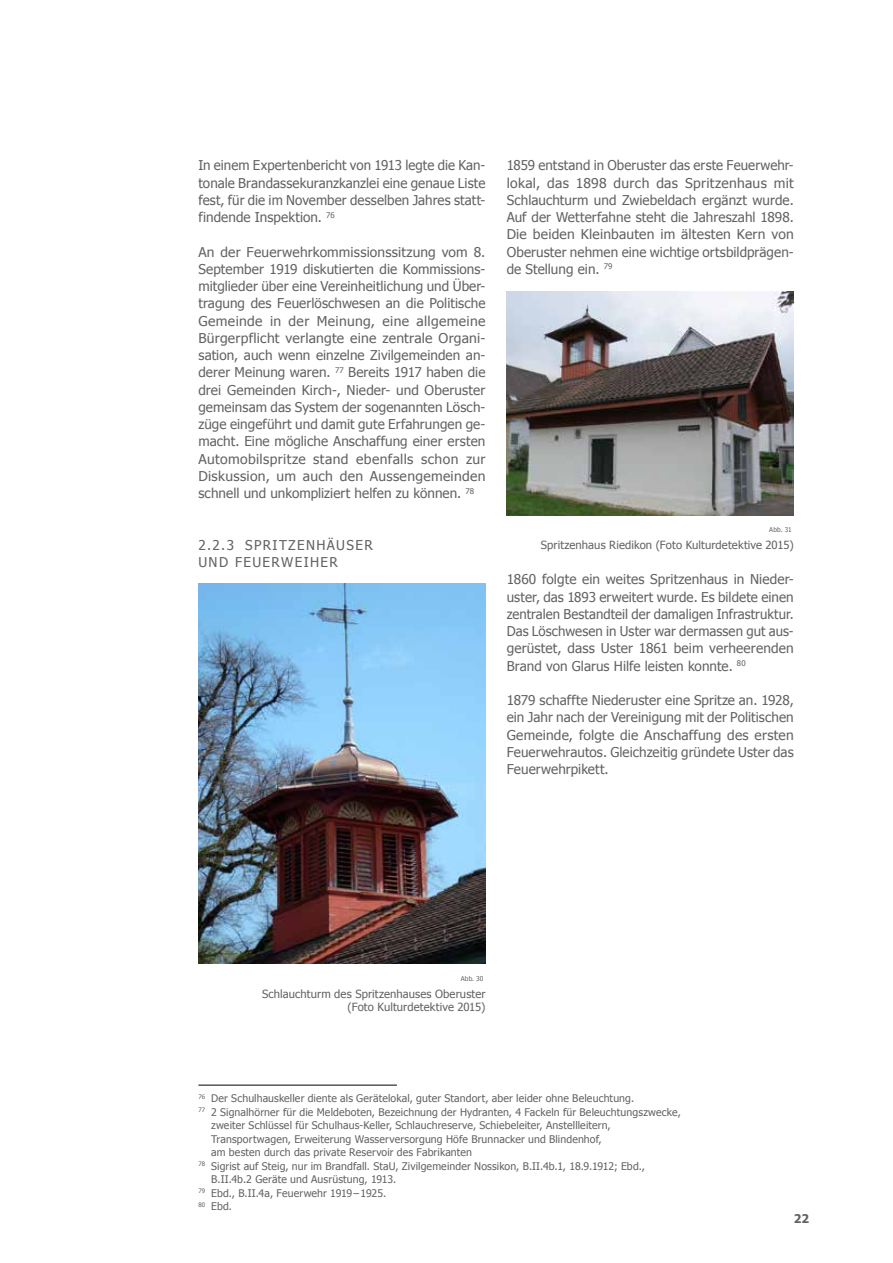
<style>
.page{position:relative;width:893px;height:1263px;background:#fff}
.page>*{position:absolute;margin:0;border:0;box-sizing:border-box;transform-origin:0 0}
.t1{font:13.5px/17.2px "Tahoma";letter-spacing:.005em;color:#626261;text-align:justify}
.t2{font:13.5px/17.2px "Tahoma";letter-spacing:.1em;color:#626261}
.t3{font:700 12px "Tahoma";color:#626261}
.t4{font:11.25px/13.5px "Tahoma";letter-spacing:.01em;color:#626261;text-align:right}
.t5{font:10.5px "Tahoma";letter-spacing:.015em;color:#626261}
.t6{font:6.6px "Tahoma";letter-spacing:.02em;color:#626261}
</style>
<div class="page">
<img style="left:198px;top:584px;width:288px;height:379px">
<img style="left:507px;top:291px;width:287px;height:224px">
<hr style="left:198px;top:1085px;width:199px;height:1px;background:#000">
<p class="t1" style="left:198px;top:156px;width:289px">In einem Expertenbericht von 1913 legte die Kan&shy;tonale Brandassekuranzkanzlei eine genaue Liste fest, für die im November desselben Jahres statt&shy;findende Inspektion. <sup>76</sup></p>
<p class="t1" style="left:198px;top:242px;width:289px">An der Feuerwehrkommissionssitzung vom 8.<br>September 1919 diskutierten die Kommissions&shy;mitglieder über eine Vereinheitlichung und Über&shy;tragung des Feuerlöschwesen an die Politische Gemeinde in der Meinung, eine allgemeine Bürgerpflicht verlangte eine zentrale Organi&shy;sation, auch wenn einzelne Zivilgemeinden an&shy;derer Meinung waren. <sup>77</sup> Bereits 1917 haben die drei Gemeinden Kirch-, Nieder- und Oberuster gemeinsam das System der sogenannten Lösch&shy;züge eingeführt und damit gute Erfahrungen ge&shy;macht. Eine mögliche Anschaffung einer ersten Automobilspritze stand ebenfalls schon zur Diskussion, um auch den Aussengemeinden schnell und unkompliziert helfen zu können. <sup>78</sup></p>
<p class="t2" style="left:198px;top:536px;width:176px">2.2.3 SPRITZENHÄUSER<br>UND FEUERWEIHER</p>
<p class="t1" style="left:507px;top:156px;width:289px">1859 entstand in Oberuster das erste Feuerwehr&shy;lokal, das 1898 durch das Spritzenhaus mit Schlauchturm und Zwiebeldach ergänzt wurde.<br>Auf der Wetterfahne steht die Jahreszahl 1898.<br>Die beiden Kleinbauten im ältesten Kern von Oberuster nehmen eine wichtige ortsbildprägen&shy;de Stellung ein. <sup>79</sup></p>
<p class="t6" style="left:769px;top:525px;width:24px">Abb. 31</p>
<p class="t4" style="left:541px;top:538px;width:254px">Spritzenhaus Riedikon (Foto Kulturdetektive 2015)</p>
<p class="t1" style="left:507px;top:570px;width:289px">1860 folgte ein weites Spritzenhaus in Nieder&shy;uster, das 1893 erweitert wurde. Es bildete einen zentralen Bestandteil der damaligen Infrastruktur.<br>Das Löschwesen in Uster war dermassen gut aus&shy;gerüstet, dass Uster 1861 beim verheerenden Brand von Glarus Hilfe leisten konnte. <sup>80</sup></p>
<p class="t1" style="left:507px;top:691px;width:289px">1879 schaffte Niederuster eine Spritze an. 1928, ein Jahr nach der Vereinigung mit der Politischen Gemeinde, folgte die Anschaffung des ersten Feuerwehrautos. Gleichzeitig gründete Uster das Feuerwehrpikett.</p>
<p class="t6" style="left:461px;top:974px;width:24px">Abb. 30</p>
<p class="t4" style="left:262px;top:986px;width:225px">Schlauchturm des Spritzenhauses Oberuster (Foto Kulturdetektive 2015)</p>
<p class="t5" style="left:198px;top:1091px;width:437px"><sup>76</sup> Der Schulhauskeller diente als Gerätelokal, guter Standort, aber leider ohne Beleuchtung.</p>
<p class="t5" style="left:198px;top:1105px;width:484px"><sup>77</sup> 2 Signalhörner für die Meldeboten, Bezeichnung der Hydranten, 4 Fackeln für Beleuchtungszwecke,</p>
<p class="t5" style="left:211px;top:1118px;width:401px">zweiter Schlüssel für Schulhaus-Keller, Schlauchreserve, Schiebeleiter, Anstellleitern,</p>
<p class="t5" style="left:211px;top:1132px;width:392px">Transportwagen, Erweiterung Wasserversorgung Höfe Brunnacker und Blindenhof,</p>
<p class="t5" style="left:211px;top:1145px;width:262px">am besten durch das private Reservoir des Fabrikanten</p>
<p class="t5" style="left:198px;top:1159px;width:448px"><sup>78</sup> Sigrist auf Steig, nur im Brandfall. StaU, Zivilgemeinder Nossikon, B.II.4b.1, 18.9.1912; Ebd.,</p>
<p class="t5" style="left:211px;top:1172px;width:187px">B.II.4b.2 Geräte und Ausrüstung, 1913.</p>
<p class="t5" style="left:198px;top:1186px;width:189px"><sup>79</sup> Ebd., B.II.4a, Feuerwehr 1919–1925.</p>
<p class="t5" style="left:198px;top:1199px;width:35px"><sup>80</sup> Ebd.</p>
<p class="t3" style="left:794px;top:1210px;width:17px">22</p>
</div>
